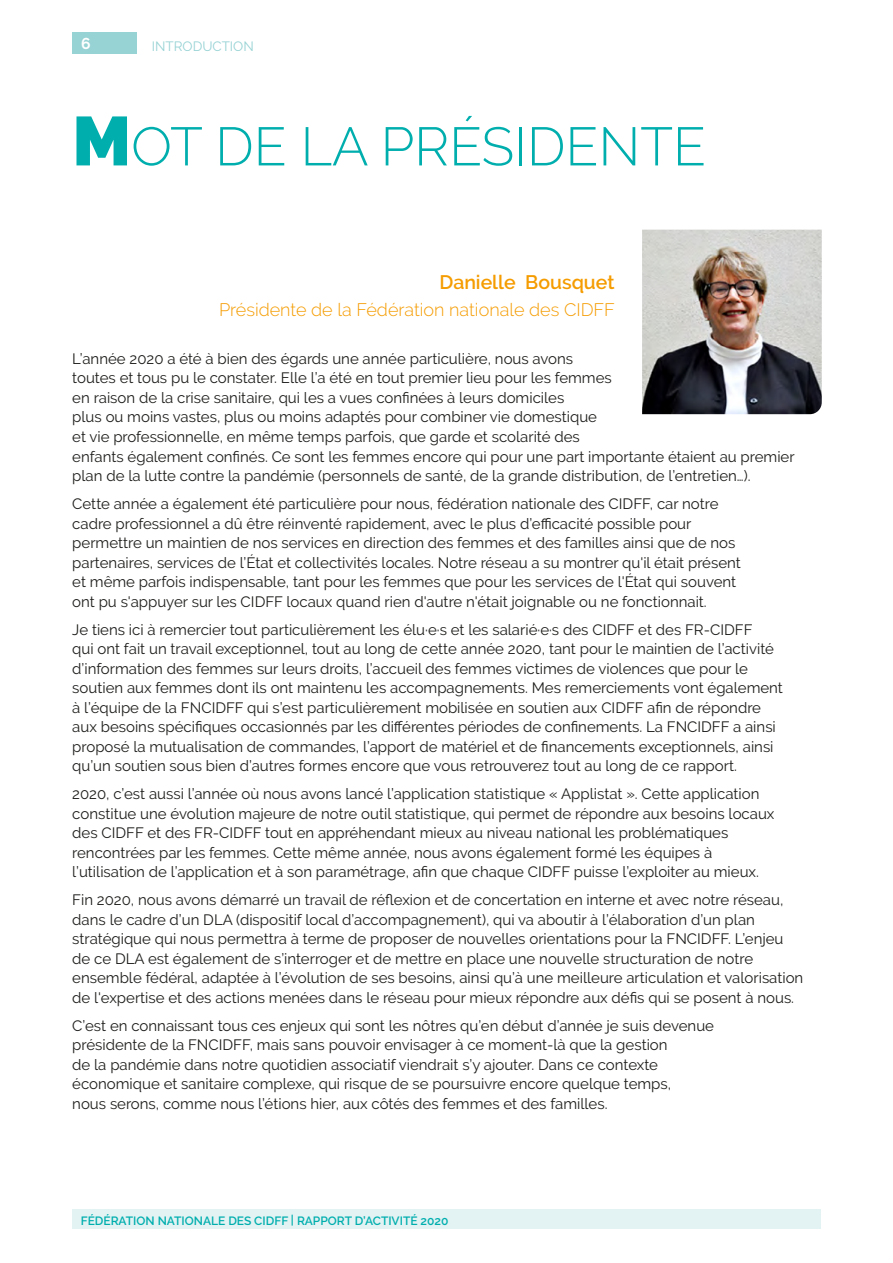
<style>
.page{position:relative;width:893px;height:1263px;background:#fff}
.page>*{position:absolute;margin:0;border:0;box-sizing:border-box;transform-origin:0 0}
.Titre_Partie{font:300 54px "Raleway";color:#00aeae}
.Texte_standard{font:600 19.5px "Raleway";color:#f59c00}
.Texte_standard-2{font:300 18px "Raleway";color:#f59c00}
.t1{font:700 15.75px "Raleway";color:#fff}
.intro{font:15px/19.5px "Raleway";color:#1d1d1b}
.t2{font:13.5px "Raleway";color:#97d2d4}
.t3{font:600 12px "Raleway";color:#00aeae}
.s1{font-weight:900;font-size:69px}
</style>
<div class="page">
<div style="left:72px;top:1210px;width:749px;height:19px;background:#e3f2f3"></div>
<div style="left:73px;top:33px;width:64px;height:21px;background:#97d2d4"></div>
<img style="left:642px;top:230px;width:180px;height:184px">
<p class="t1" style="left:81px;top:35px;width:11px">6</p>
<p class="t2" style="left:152px;top:38px;width:104px">INTRODUCTION</p>
<p class="Titre_Partie" style="left:72px;top:115px;width:635px"><span class="s1">M</span>OT DE LA PRÉSIDENTE</p>
<p class="Texte_standard" style="left:439px;top:271px;width:177px">Danielle Bousquet</p>
<p class="Texte_standard-2" style="left:219px;top:299px;width:397px">Présidente de la Fédération nationale des CIDFF</p>
<p class="intro" style="left:72px;top:349px;width:724px">L’année 2020 a été à bien des égards une année particulière, nous avons<br>toutes et tous pu le constater. Elle l’a été en tout premier lieu pour les femmes<br>en raison de la crise sanitaire, qui les a vues confinées à leurs domiciles<br>plus ou moins vastes, plus ou moins adaptés pour combiner vie domestique<br>et vie professionnelle, en même temps parfois, que garde et scolarité des<br>enfants également confinés. Ce sont les femmes encore qui pour une part importante étaient au premier plan de la lutte contre la pandémie (personnels de santé, de la grande distribution, de l’entretien…).</p>
<p class="intro" style="left:72px;top:494px;width:670px">Cette année a également été particulière pour nous, fédération nationale des CIDFF, car notre cadre professionnel a dû être réinventé rapidement, avec le plus d’efficacité possible pour permettre un maintien de nos services en direction des femmes et des familles ainsi que de nos partenaires, services de l’État et collectivités locales. Notre réseau a su montrer qu'il était présent et même parfois indispensable, tant pour les femmes que pour les services de l'État qui souvent ont pu s'appuyer sur les CIDFF locaux quand rien d'autre n'était joignable ou ne fonctionnait.</p>
<p class="intro" style="left:72px;top:619px;width:712px">Je tiens ici à remercier tout particulièrement les élu·e·s et les salarié·e·s des CIDFF et des FR-CIDFF<br>qui ont fait un travail exceptionnel, tout au long de cette année 2020, tant pour le maintien de l’activité d’information des femmes sur leurs droits, l’accueil des femmes victimes de violences que pour le soutien aux femmes dont ils ont maintenu les accompagnements. Mes remerciements vont également à l’équipe de la FNCIDFF qui s’est particulièrement mobilisée en soutien aux CIDFF afin de répondre aux besoins spécifiques occasionnés par les différentes périodes de confinements. La FNCIDFF a ainsi proposé la mutualisation de commandes, l’apport de matériel et de financements exceptionnels, ainsi qu’un soutien sous bien d’autres formes encore que vous retrouverez tout au long de ce rapport.</p>
<p class="intro" style="left:72px;top:784px;width:704px">2020, c’est aussi l’année où nous avons lancé l’application statistique « Applistat ». Cette application constitue une évolution majeure de notre outil statistique, qui permet de répondre aux besoins locaux des CIDFF et des FR-CIDFF tout en appréhendant mieux au niveau national les problématiques rencontrées par les femmes. Cette même année, nous avons également formé les équipes à l’utilisation de l’application et à son paramétrage, afin que chaque CIDFF puisse l’exploiter au mieux.</p>
<p class="intro" style="left:72px;top:890px;width:733px">Fin 2020, nous avons démarré un travail de réflexion et de concertation en interne et avec notre réseau, dans le cadre d’un DLA (dispositif local d’accompagnement), qui va aboutir à l’élaboration d’un plan stratégique qui nous permettra à terme de proposer de nouvelles orientations pour la FNCIDFF. L’enjeu de ce DLA est également de s’interroger et de mettre en place une nouvelle structuration de notre ensemble fédéral, adaptée à l’évolution de ses besoins, ainsi qu’à une meilleure articulation et valorisation de l'expertise et des actions menées dans le réseau pour mieux répondre aux défis qui se posent à nous.</p>
<p class="intro" style="left:72px;top:1015px;width:643px">C’est en connaissant tous ces enjeux qui sont les nôtres qu’en début d’année je suis devenue présidente de la FNCIDFF, mais sans pouvoir envisager à ce moment-là que la gestion<br>de la pandémie dans notre quotidien associatif viendrait s’y ajouter. Dans ce contexte économique et sanitaire complexe, qui risque de se poursuivre encore quelque temps,<br>nous serons, comme nous l’étions hier, aux côtés des femmes et des familles.</p>
<p class="t3" style="left:81px;top:1214px;width:369px">FÉDÉRATION NATIONALE DES CIDFF | RAPPORT D’ACTIVITÉ 2020</p>
</div>
